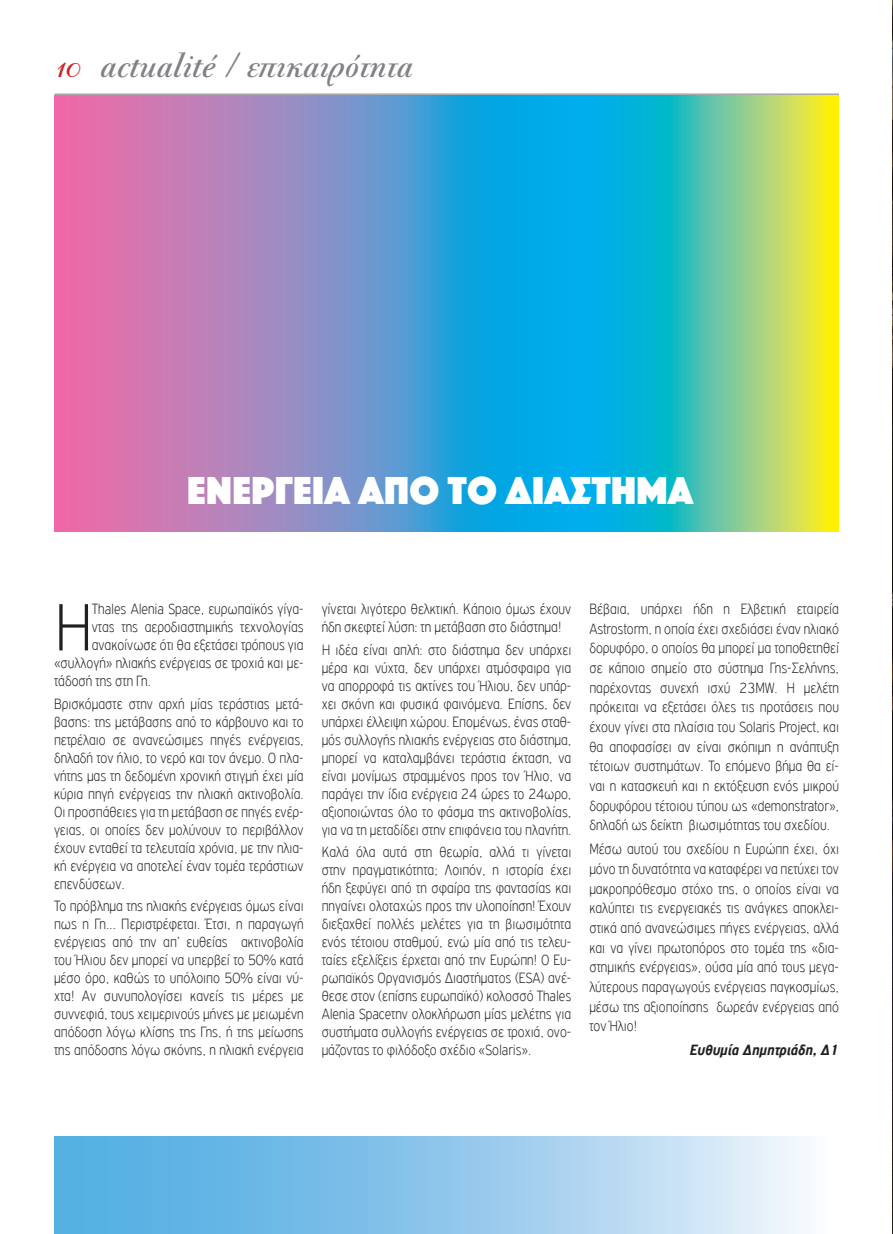
<style>
.page{position:relative;width:893px;height:1234px;background:#fff}
.page>*{position:absolute;margin:0;border:0;box-sizing:border-box;transform-origin:0 0}
.t1{font:100 condensed 71.1px "PF Highway Gothic";color:#231f20}
.t2{font:40.5px "Phosphate Solid";letter-spacing:.01em;color:#fff}
.t3{font:700 38.4px "PF Bodoni Script One Alt";color:#808285}
.t4{font:100 condensed 15.75px/18px "PF Highway Gothic";color:#231f20;text-align:justify}
.t5{font:italic 700 15.75px "PF Highway Gothic Condensed";color:#231f20}
.s1{font-size:29.4px;color:#d1232a}
</style>
<div class="page">
<img style="left:892px;top:0;width:1px;height:1233px">
<svg style="left:54px;top:96px;width:785px;height:435px;background:#72a1ba"></svg>
<svg style="left:54px;top:1136px;width:752px;height:97px;background:#93c9ec"></svg>
<hr style="left:55px;top:94px;width:784px;height:1px;background:#808285">
<h3 class="t3" style="left:54px;top:45px;width:360px"><span class="s1">10</span> actualité / επικαιρότητα</h3>
<h2 class="t2" style="left:187px;top:461px;width:508px">ΕΝΈΡΓΕΙΑ ΑΠΌ ΤΟ ΔΙΆΣΤΗΜΑ</h2>
<h1 class="t1" style="left:54px;top:591px;width:39px">Η</h1>
<p class="t4" style="left:92px;top:600px;width:213px">Thales Alenia Space, ευρωπαϊκός γίγα-</p>
<p class="t4" style="left:92px;top:618px;width:213px">ντας της αεροδιαστημικής τεχνολογίας</p>
<p class="t4" style="left:92px;top:636px;width:213px">ανακοίνωσε ότι θα εξετάσει τρόπους για</p>
<p class="t4" style="left:54px;top:654px;width:251px">«συλλογή» ηλιακής ενέργειας σε τροχιά και με-</p>
<p class="t4" style="left:54px;top:672px;width:98px">τάδοσή της στη Γη.</p>
<p class="t4" style="left:54px;top:694px;width:251px">Βρισκόμαστε στην αρχή μίας τεράστιας μετά&shy;βασης: της μετάβασης από το κάρβουνο και το πετρέλαιο σε ανανεώσιμες πηγές ενέργειας, δηλαδή τον ήλιο, το νερό και τον άνεμο. Ο πλα&shy;νήτης μας τη δεδομένη χρονική στιγμή έχει μία κύρια πηγή ενέργειας την ηλιακή ακτινοβολία.<br>Οι προσπάθειες για τη μετάβαση σε πηγές ενέρ&shy;γειας, οι οποίες δεν μολύνουν το περιβάλλον έχουν ενταθεί τα τελευταία χρόνια, με την ηλια&shy;κή ενέργεια να αποτελεί έναν τομέα τεράστιων επενδύσεων.</p>
<p class="t4" style="left:54px;top:897px;width:251px">Το πρόβλημα της ηλιακής ενέργειας όμως είναι πως η Γη… Περιστρέφεται. Έτσι, η παραγωγή ενέργειας από την απ’ ευθείας ακτινοβολία του Ήλιου δεν μπορεί να υπερβεί το 50% κατά μέσο όρο, καθώς το υπόλοιπο 50% είναι νύ&shy;χτα! Αν συνυπολογίσει κανείς τις μέρες με συννεφιά, τους χειμερινούς μήνες με μειωμένη απόδοση λόγω κλίσης της Γης, ή της μείωσης της απόδοσης λόγω σκόνης, η ηλιακή ενέργεια</p>
<p class="t4" style="left:322px;top:600px;width:251px">γίνεται λιγότερο θελκτική. Κάποιο όμως έχουν ήδη σκεφτεί λύση: τη μετάβαση στο διάστημα!</p>
<p class="t4" style="left:322px;top:640px;width:251px">Η ιδέα είναι απλή: στο διάστημα δεν υπάρχει μέρα και νύχτα, δεν υπάρχει ατμόσφαιρα για να απορροφά τις ακτίνες του Ήλιου, δεν υπάρ&shy;χει σκόνη και φυσικά φαινόμενα. Επίσης, δεν υπάρχει έλλειψη χώρου. Επομένως, ένας σταθ&shy;μός συλλογής ηλιακής ενέργειας στο διάστημα, μπορεί να καταλαμβάνει τεράστια έκταση, να είναι μονίμως στραμμένος προς τον Ήλιο, να παράγει την ίδια ενέργεια 24 ώρες το 24ωρο, αξιοποιώντας όλο το φάσμα της ακτινοβολίας, για να τη μεταδίδει στην επιφάνεια του πλανήτη.</p>
<p class="t4" style="left:322px;top:842px;width:251px">Καλά όλα αυτά στη θεωρία, αλλά τι γίνεται στην πραγματικότητα; Λοιπόν, η ιστορία έχει ήδη ξεφύγει από τη σφαίρα της φαντασίας και πηγαίνει ολοταχώς προς την υλοποίηση! Έχουν διεξαχθεί πολλές μελέτες για τη βιωσιμότητα ενός τέτοιου σταθμού, ενώ μία από τις τελευ&shy;ταίες εξελίξεις έρχεται από την Ευρώπη! Ο Ευ&shy;ρωπαϊκός Οργανισμός Διαστήματος (ESA) ανέ&shy;θεσε στον (επίσης ευρωπαϊκό) κολοσσό Thales Alenia Spaceτην ολοκλήρωση μίας μελέτης για συστήματα συλλογής ενέργειας σε τροχιά, ονο&shy;μάζοντας το φιλόδοξο σχέδιο «Solaris».</p>
<p class="t4" style="left:589px;top:599px;width:251px;line-height:19.6px">Βέβαια, υπάρχει ήδη η Ελβετική εταιρεία Astrostorm, η οποία έχει σχεδιάσει έναν ηλιακό δορυφόρο, ο οποίος θα μπορεί μα τοποθετηθεί σε κάποιο σημείο στο σύστημα Γης-Σελήνης, παρέχοντας συνεχή ισχύ 23MW. Η μελέτη πρόκειται να εξετάσει όλες τις προτάσεις που έχουν γίνει στα πλαίσια του Solaris Project, και θα αποφασίσει αν είναι σκόπιμη η ανάπτυξη τέτοιων συστημάτων. Το επόμενο βήμα θα εί&shy;ναι η κατασκευή και η εκτόξευση ενός μικρού δορυφόρου τέτοιου τύπου ως «demonstrator», δηλαδή ως δείκτη βιωσιμότητας του σχεδίου.</p>
<p class="t4" style="left:589px;top:839px;width:251px;line-height:19.6px">Μέσω αυτού του σχεδίου η Ευρώπη έχει, όχι μόνο τη δυνατότητα να καταφέρει να πετύχει τον μακροπρόθεσμο στόχο της, ο οποίος είναι να καλύπτει τις ενεργειακές τις ανάγκες αποκλει&shy;στικά από ανανεώσιμες πήγες ενέργειας, αλλά και να γίνει πρωτοπόρος στο τομέα της «δια&shy;στημικής ενέργειας», ούσα μία από τους μεγα&shy;λύτερους παραγωγούς ενέργειας παγκοσμίως, μέσω της αξιοποίησης δωρεάν ενέργειας από τον Ήλιο!</p>
<p class="t5" style="left:690px;top:1041px;width:151px">Ευθυμία Δημητριάδη, Δ1</p>
</div>
